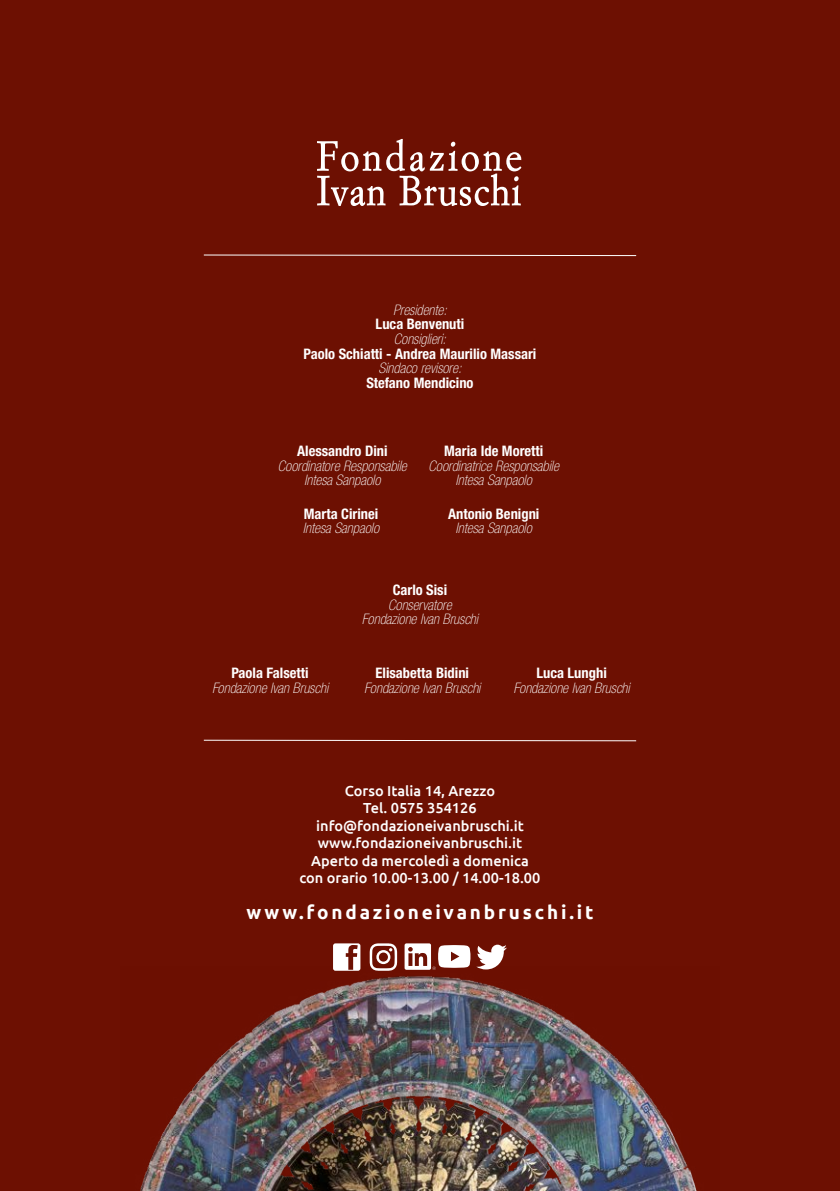
<style>
.page{position:relative;width:840px;height:1191px;background:#fff}
.page>*{position:absolute;margin:0;border:0;box-sizing:border-box;transform-origin:0 0}
.t1{font:700 18.8px "Ubuntu";letter-spacing:.15em;color:#fff}
.t2{font:italic 100 condensed 14.6px/14.6px "Helvetica Neue LT Std";color:#fff;text-align:center}
.t3{font:700 condensed 14.6px "Helvetica Neue LT Std";color:#fff}
.t4{font:500 14.6px/17.4px "Ubuntu";color:#fff;text-align:center}
</style>
<div class="page">
<div style="left:0;top:0;width:839px;height:1191px;background:#6d1002"></div>
<img style="left:140px;top:967px;width:557px;height:224px">
<hr style="left:204px;top:740px;width:431px;height:1px;background:#fff">
<hr style="left:204px;top:255px;width:431px;height:1px;background:#fff">
<svg style="left:317px;top:139px;width:204px;height:67px"></svg>
<svg style="left:476px;top:944px;width:30px;height:25px"></svg>
<svg style="left:333px;top:943px;width:27px;height:27px"></svg>
<svg style="left:369px;top:943px;width:28px;height:27px"></svg>
<svg style="left:404px;top:943px;width:66px;height:27px"></svg>
<p class="t2" style="left:393px;top:303px;width:55px">Presidente:</p>
<p class="t3" style="left:375px;top:315px;width:90px">Luca Benvenuti</p>
<p class="t2" style="left:393px;top:332px;width:54px">Consiglieri:</p>
<p class="t3" style="left:303px;top:344px;width:234px">Paolo Schiatti - Andrea Maurilio Massari</p>
<p class="t2" style="left:378px;top:361px;width:84px">Sindaco revisore:</p>
<p class="t3" style="left:366px;top:373px;width:109px">Stefano Mendicino</p>
<p class="t3" style="left:297px;top:442px;width:92px">Alessandro Dini</p>
<p class="t2" style="left:278px;top:459px;width:130px">Coordinatore Responsabile<br>Intesa Sanpaolo</p>
<p class="t3" style="left:304px;top:504px;width:76px">Marta Cirinei</p>
<p class="t2" style="left:303px;top:521px;width:78px">Intesa Sanpaolo</p>
<p class="t3" style="left:444px;top:442px;width:101px">Maria Ide Moretti</p>
<p class="t2" style="left:428px;top:459px;width:132px">Coordinatrice Responsabile<br>Intesa Sanpaolo</p>
<p class="t3" style="left:448px;top:504px;width:93px">Antonio Benigni</p>
<p class="t2" style="left:455px;top:521px;width:78px">Intesa Sanpaolo</p>
<p class="t3" style="left:231px;top:664px;width:79px">Paola Falsetti</p>
<p class="t2" style="left:212px;top:681px;width:118px">Fondazione Ivan Bruschi</p>
<p class="t3" style="left:392px;top:581px;width:56px">Carlo Sisi</p>
<p class="t2" style="left:362px;top:598px;width:118px">Conservatore<br>Fondazione Ivan Bruschi</p>
<p class="t3" style="left:375px;top:664px;width:95px">Elisabetta Bidini</p>
<p class="t2" style="left:364px;top:681px;width:118px">Fondazione Ivan Bruschi</p>
<p class="t3" style="left:536px;top:664px;width:72px">Luca Lunghi</p>
<p class="t2" style="left:513px;top:681px;width:118px">Fondazione Ivan Bruschi</p>
<p class="t4" style="left:299px;top:781px;width:242px">Corso Italia 14, Arezzo<br>Tel. 0575 354126 info@fondazioneivanbruschi.it www.fondazioneivanbruschi.it<br>Aperto da mercoledì a domenica con orario 10.00-13.00 / 14.00-18.00</p>
<p class="t1" style="left:246px;top:900px;width:348px">www.fondazioneivanbruschi.it</p>
</div>
